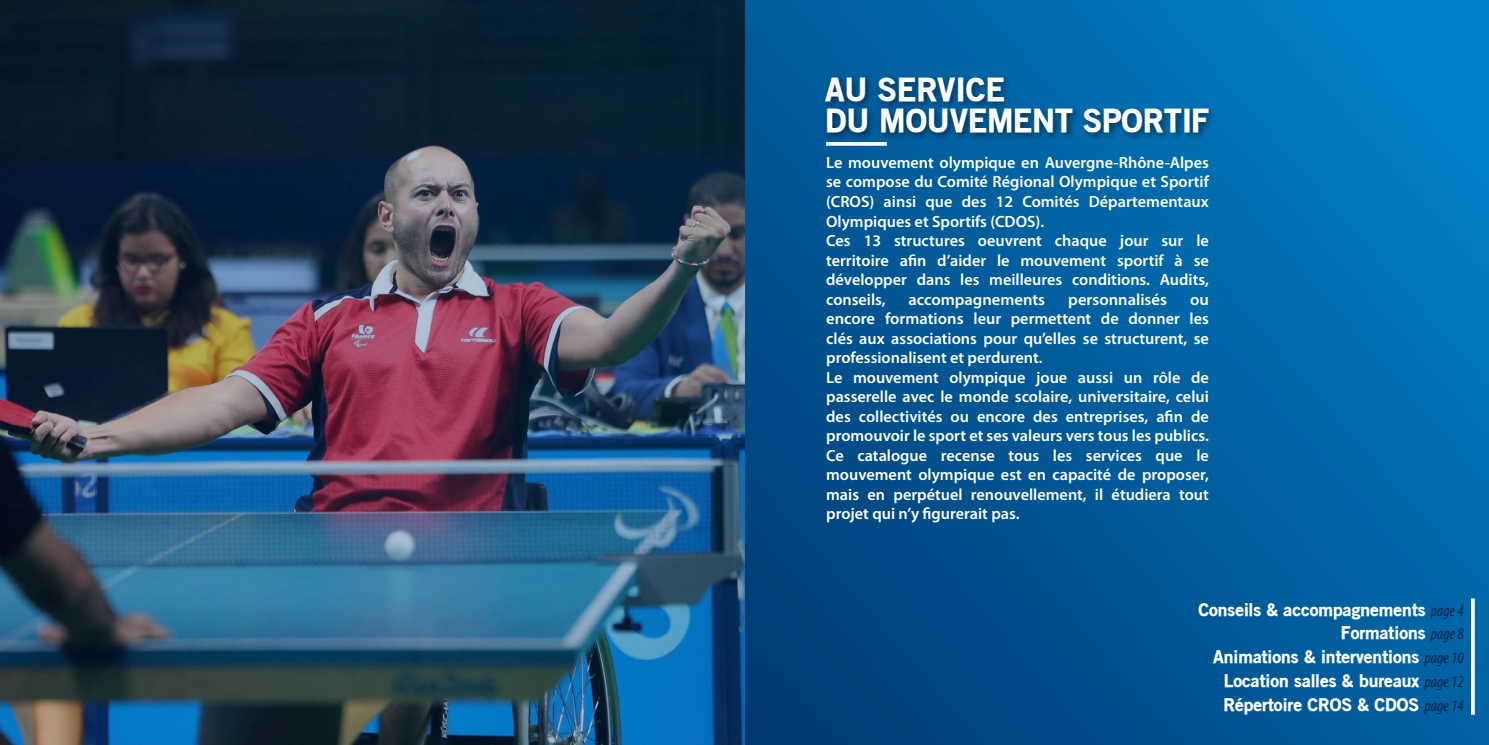
<style>
.page{position:relative;width:1489px;height:745px;background:#fff}
.page>*{position:absolute;margin:0;border:0;box-sizing:border-box;transform-origin:0 0}
.t1{font:900 31.88px/31.2px "Old Sans";color:#fff}
.t2{font:900 17.5px/23.8px "Old Sans";color:#fff;text-align:right}
.t3{font:600 16.25px/19.5px "Myriad Pro";color:#fff}
.s1{font-family:"Myriad Pro";font-weight:400;font-style:italic;font-stretch:condensed;font-size:16.25px;color:#162148}
</style>
<div class="page">
<svg style="left:744px;top:0;width:744px;height:744px;background:#005e9e"></svg>
<div style="left:821px;top:73px;width:396px;height:69px;background:#000;opacity:.5"></div>
<img style="left:0;top:0;width:744px;height:744px">
<svg style="left:1470px;top:598px;width:4px;height:116px"></svg>
<svg style="left:826px;top:142px;width:60px;height:4px"></svg>
<h1 class="t1" style="left:825px;top:73px;width:385px">AU SERVICE<br>DU MOUVEMENT SPORTIF</h1>
<p class="t3" style="left:826px;top:152px;width:384px">Le mouvement olympique en Auvergne-Rhône-Alpes se compose du Comité Régional Olympique et Sportif (CROS) ainsi que des 12 Comités Départementaux Olympiques et Sportifs (CDOS).<br>Ces 13 structures oeuvrent chaque jour sur le territoire afin d’aider le mouvement sportif à se développer dans les meilleures conditions. Audits, conseils,</p>
<p class="t3" style="left:908px;top:289px;width:138px">accompagnements</p>
<p class="t3" style="left:1068px;top:289px;width:100px">personnalisés</p>
<p class="t3" style="left:826px;top:289px;width:384px;text-indent:364px">ou encore formations leur permettent de donner les clés aux associations pour qu’elles se structurent, se professionalisent et perdurent.<br>Le mouvement olympique joue aussi un rôle de passerelle avec le monde scolaire, universitaire, celui des collectivités ou encore des entreprises, afin de promouvoir le sport et ses valeurs vers tous les publics.<br>Ce catalogue recense tous les services que le mouvement olympique est en capacité de proposer, mais en perpétuel renouvellement, il étudiera tout projet qui n’y figurerait pas.</p>
<p class="t2" style="left:1198px;top:596px;width:267px">Conseils &amp; accompagnements <span class="s1">page 4<br></span>Formations <span class="s1">page 8<br></span>Animations &amp; interventions <span class="s1">page 10<br></span>Location salles &amp; bureaux <span class="s1">page 12<br></span>Répertoire CROS &amp; CDOS <span class="s1">page 14</span></p>
</div>
